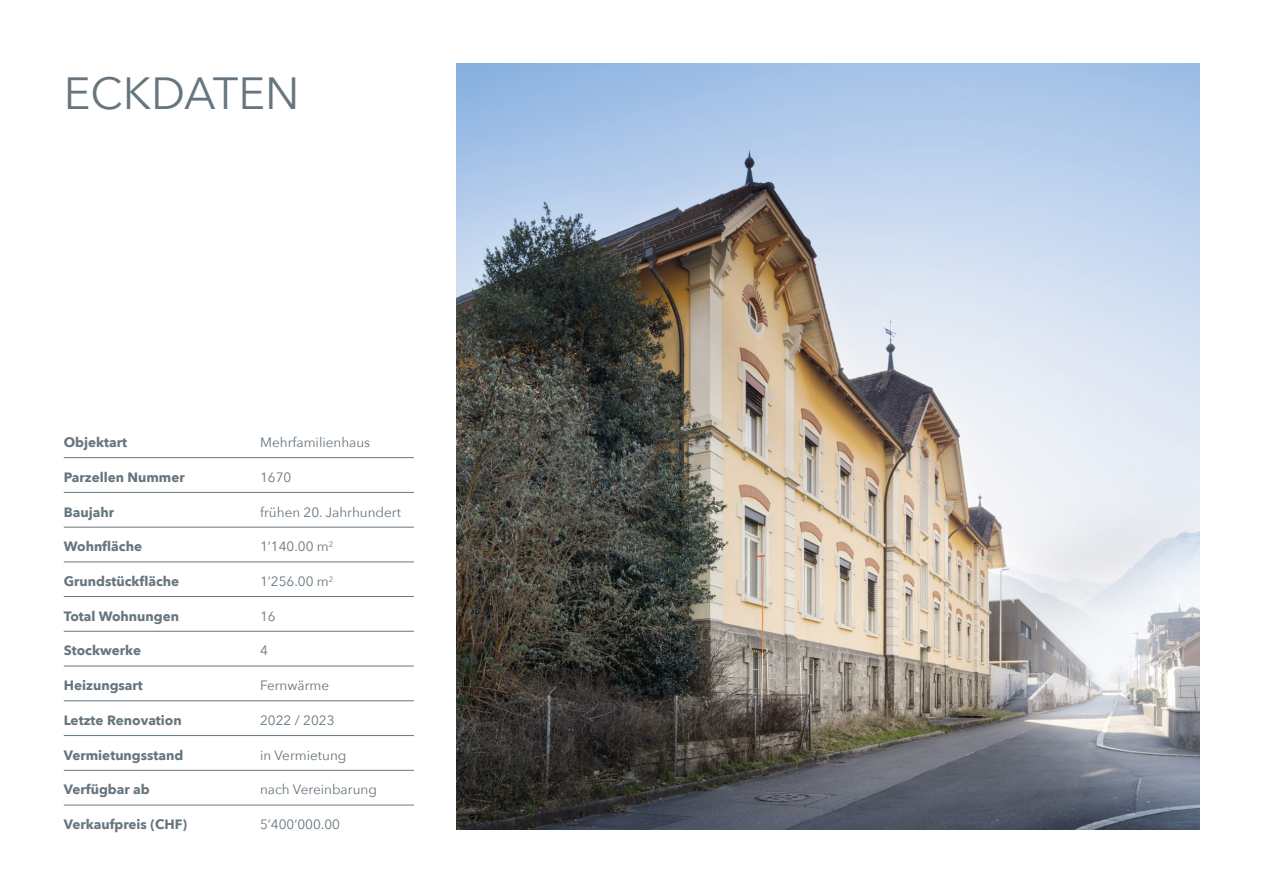
<style>
.page{position:relative;width:1263px;height:893px;background:#fff}
.page>*{position:absolute;margin:0;border:0;box-sizing:border-box;transform-origin:0 0}
.t1{font:45px "Avenir Next";color:#67757e}
.t2{font:700 13.5px "Avenir Next";color:#67757e}
.t3{font:13.5px "Avenir Next";color:#67757e}
</style>
<div class="page">
<hr style="left:64px;top:457px;width:350px;height:1px;background:#67757e">
<hr style="left:64px;top:492px;width:350px;height:1px;background:#67757e">
<hr style="left:64px;top:527px;width:350px;height:1px;background:#67757e">
<hr style="left:64px;top:596px;width:350px;height:1px;background:#67757e">
<hr style="left:64px;top:631px;width:350px;height:1px;background:#67757e">
<hr style="left:64px;top:666px;width:350px;height:1px;background:#67757e">
<hr style="left:64px;top:700px;width:350px;height:1px;background:#67757e">
<hr style="left:64px;top:735px;width:350px;height:1px;background:#67757e">
<hr style="left:64px;top:770px;width:350px;height:1px;background:#67757e">
<hr style="left:64px;top:805px;width:350px;height:1px;background:#67757e">
<img style="left:456px;top:64px;width:743px;height:765px">
<hr style="left:64px;top:562px;width:350px;height:1px;background:#67757e">
<p class="t1" style="left:64px;top:55px;width:237px">ECKDATEN</p>
<p class="t2" style="left:64px;top:431px;width:65px">Objektart</p>
<p class="t2" style="left:64px;top:465px;width:123px">Parzellen Nummer</p>
<p class="t2" style="left:64px;top:500px;width:52px">Baujahr</p>
<p class="t2" style="left:64px;top:535px;width:80px">Wohnfläche</p>
<p class="t2" style="left:64px;top:570px;width:117px">Grundstückfläche</p>
<p class="t2" style="left:64px;top:604px;width:117px">Total Wohnungen</p>
<p class="t2" style="left:64px;top:639px;width:79px">Stockwerke</p>
<p class="t2" style="left:64px;top:674px;width:80px">Heizungsart</p>
<p class="t2" style="left:64px;top:708px;width:119px">Letzte Renovation</p>
<p class="t2" style="left:64px;top:743px;width:121px">Vermietungsstand</p>
<p class="t2" style="left:64px;top:778px;width:87px">Verfügbar ab</p>
<p class="t2" style="left:64px;top:813px;width:125px">Verkaufpreis (CHF)</p>
<p class="t3" style="left:260px;top:431px;width:112px">Mehrfamilienhaus</p>
<p class="t3" style="left:260px;top:466px;width:33px">1670</p>
<p class="t3" style="left:260px;top:500px;width:142px">frühen 20. Jahrhundert</p>
<p class="t3" style="left:260px;top:535px;width:75px">1’140.00 m<sup>2</sup></p>
<p class="t3" style="left:260px;top:570px;width:75px">1’256.00 m<sup>2</sup></p>
<p class="t3" style="left:260px;top:604px;width:17px">16</p>
<p class="t3" style="left:260px;top:639px;width:9px">4</p>
<p class="t3" style="left:260px;top:674px;width:71px">Fernwärme</p>
<p class="t3" style="left:260px;top:709px;width:76px">2022 / 2023</p>
<p class="t3" style="left:260px;top:744px;width:88px">in Vermietung</p>
<p class="t3" style="left:260px;top:778px;width:118px">nach Vereinbarung</p>
<p class="t3" style="left:260px;top:813px;width:81px">5’400’000.00</p>
</div>
